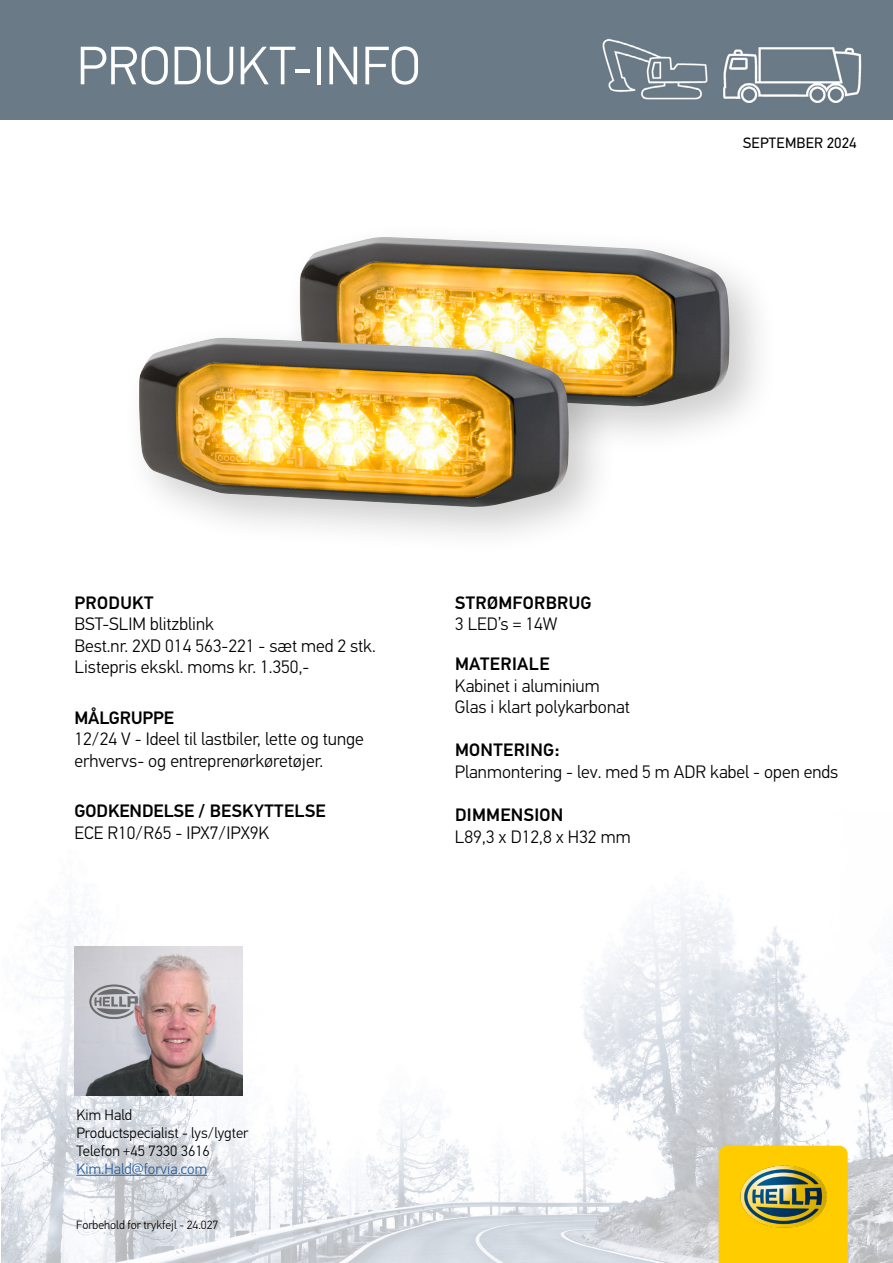
<style>
.page{position:relative;width:893px;height:1263px;background:#fff}
.page>*{position:absolute;margin:0;border:0;box-sizing:border-box;transform-origin:0 0}
.t1{font:300 54px "Hella DIN Universal";color:#fff}
.t2{font:300 18px/21.6px "Hella DIN Universal";color:#000}
.t3{font:500 18px "Hella DIN Universal";letter-spacing:.02em;color:#000}
.t4{font:500 18px "Hella DIN Universal";color:#000}
.t5{font:300 15px/18px "Hella DIN Universal";color:#000}
.t6{font:300 15px "Hella DIN Universal";color:#275b9b}
.t7{font:15px "Hella DIN Universal";letter-spacing:.02em;color:#000}
.t8{font:300 12px "Hella DIN Universal";color:#000}
</style>
<div class="page">
<div style="left:0;top:0;width:893px;height:119px;background:#6a7a87"></div>
<img style="left:1px;top:898px;width:892px;height:365px">
<img style="left:75px;top:947px;width:167px;height:148px">
<hr style="left:76px;top:1175px;width:131px;height:1px;background:#275b9b">
<div style="left:719px;top:1146px;width:129px;height:117px;background:#fc0"></div>
<img style="left:736px;top:1162px;width:94px;height:68px">
<div style="left:282px;top:220px;width:498px;height:237px;background:#000;opacity:.2"></div>
<img style="left:299px;top:237px;width:430px;height:169px">
<div style="left:121px;top:320px;width:498px;height:237px;background:#000;opacity:.2"></div>
<img style="left:139px;top:338px;width:430px;height:169px">
<h1 class="t1" style="left:77px;top:34px;width:346px">PRODUKT-INFO</h1>
<p class="t7" style="left:743px;top:134px;width:115px">SEPTEMBER 2024</p>
<p class="t3" style="left:75px;top:591px;width:80px">PRODUKT</p>
<p class="t2" style="left:74px;top:614px;width:303px">BST-SLIM blitzblink<br>Best.nr. 2XD 014 563-221 - sæt med 2 stk.<br>Listepris ekskl. moms kr. 1.350,-</p>
<p class="t4" style="left:74px;top:706px;width:101px">MÅLGRUPPE</p>
<p class="t2" style="left:74px;top:729px;width:291px">12/24 V - Ideel til lastbiler, lette og tunge erhvervs- og entreprenørkøretøjer.</p>
<p class="t3" style="left:74px;top:800px;width:253px">GODKENDELSE / BESKYTTELSE</p>
<p class="t2" style="left:74px;top:823px;width:197px">ECE R10/R65 - IPX7/IPX9K</p>
<p class="t3" style="left:455px;top:591px;width:138px">STRØMFORBRUG</p>
<p class="t2" style="left:455px;top:615px;width:104px">3 LED’s = 14W</p>
<p class="t3" style="left:455px;top:652px;width:96px">MATERIALE</p>
<p class="t2" style="left:455px;top:676px;width:176px">Kabinet i aluminium<br>Glas i klart polykarbonat</p>
<p class="t3" style="left:455px;top:739px;width:106px">MONTERING:</p>
<p class="t2" style="left:455px;top:762px;width:385px">Planmontering - lev. med 5 m ADR kabel - open ends</p>
<p class="t3" style="left:455px;top:804px;width:110px">DIMMENSION</p>
<p class="t2" style="left:455px;top:827px;width:177px">L89,3 x D12,8 x H32 mm</p>
<p class="t5" style="left:76px;top:1106px;width:174px">Kim Hald<br>Productspecialist - lys/lygter<br>Telefon +45 7330 3616</p>
<p class="t6" style="left:76px;top:1159px;width:132px">Kim.Hald@forvia.com</p>
<p class="t8" style="left:76px;top:1218px;width:144px">Forbehold for trykfejl - 24.027</p>
</div>
